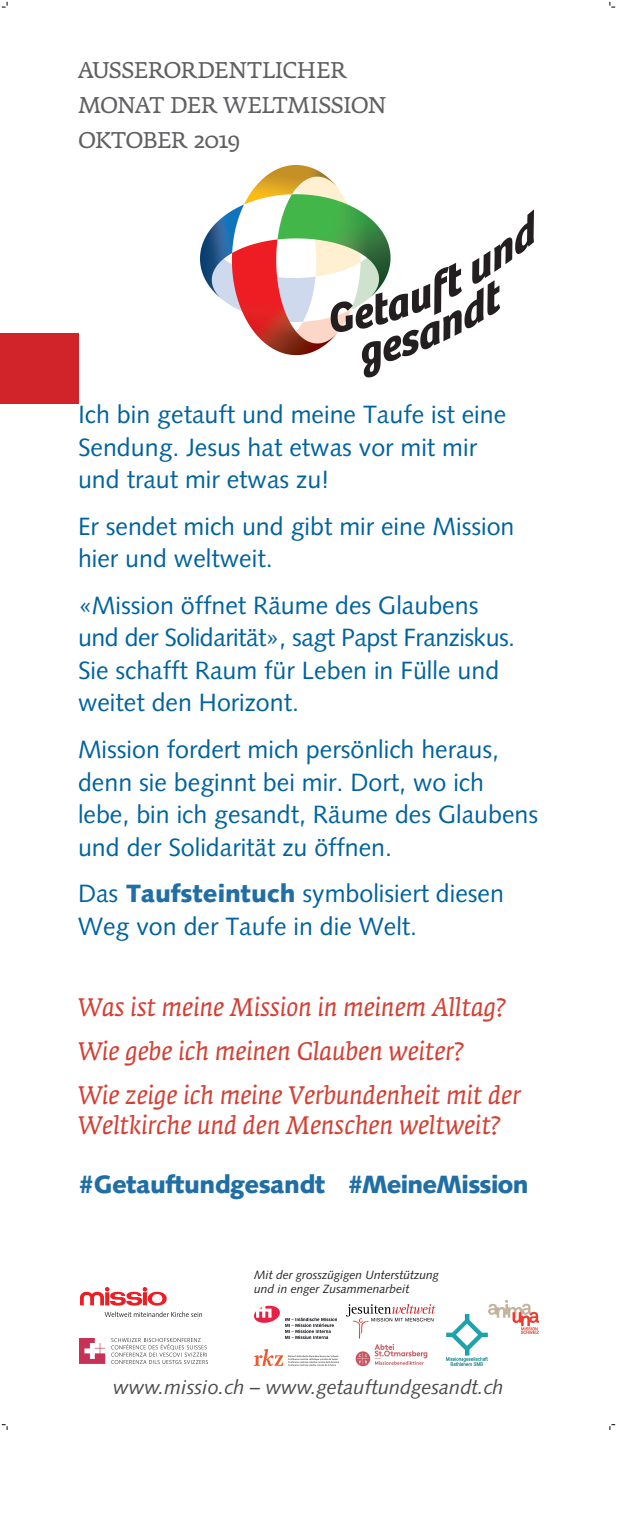
<style>
.page{position:relative;width:617px;height:1531px;background:#fff}
.page>*{position:absolute;margin:0;border:0;box-sizing:border-box;transform-origin:0 0}
.t1{font:25px/32.5px "Syntax LT Std";color:#00639e}
.t2{font:italic 25px/44.2px "Fedra Serif A Std";color:#d53f33}
.t3{font:900 25px "Syntax LT Std";letter-spacing:-.02em;color:#206ea6}
.t4{font:22.5px/35px "Fedra Serif A Std";letter-spacing:-.035em;color:#606063}
.t5{font:italic 20px "Syntax LT Std";color:#4b4c4d}
.t6{font:italic 12px/14.4px "Syntax LT Std";color:#231f20}
.s1{font-weight:900;color:#206ea6}
</style>
<div class="page">
<div style="left:0;top:333px;width:78px;height:71px;background:#d1232a"></div>
<img style="left:488px;top:1301px;width:51px;height:33px">
<img style="left:200px;top:165px;width:333px;height:213px">
<img style="left:81px;top:1287px;width:121px;height:29px">
<img style="left:254px;top:1305px;width:83px;height:33px">
<img style="left:346px;top:1305px;width:89px;height:34px">
<img style="left:446px;top:1314px;width:42px;height:52px">
<img style="left:355px;top:1344px;width:73px;height:23px">
<img style="left:254px;top:1350px;width:85px;height:15px">
<img style="left:79px;top:1338px;width:128px;height:25px">
<svg style="left:2px;top:2px;width:6px;height:6px"></svg>
<svg style="left:2px;top:1424px;width:6px;height:6px"></svg>
<svg style="left:609px;top:2px;width:6px;height:6px"></svg>
<svg style="left:609px;top:1424px;width:6px;height:6px"></svg>
<p class="t4" style="left:78px;top:54px;width:310px">AUSSERORDENTLICHER<br>MONAT DER WELTMISSION<br>OKTOBER 2019</p>
<p class="t1" style="left:78px;top:398px;width:429px">Ich bin getauft und meine Taufe ist eine<br>Sendung. Jesus hat etwas vor mit mir und traut mir etwas zu!</p>
<p class="t1" style="left:78px;top:510px;width:438px">Er sendet mich und gibt mir eine Mission hier und weltweit.</p>
<p class="t1" style="left:78px;top:589px;width:438px">«Mission öffnet Räume des Glaubens und der Solidarität», sagt Papst Franziskus.<br>Sie schafft Raum für Leben in Fülle und weitet den Horizont.</p>
<p class="t1" style="left:78px;top:733px;width:461px">Mission fordert mich persönlich heraus, denn sie beginnt bei mir. Dort, wo ich lebe, bin ich gesandt, Räume des Glaubens und der Solidarität zu öffnen.</p>
<p class="t1" style="left:78px;top:877px;width:427px">Das <span class="s1">Taufsteintuch</span> symbolisiert diesen<br>Weg von der Taufe in die Welt.</p>
<p class="t2" style="left:78px;top:985px;width:444px">Was ist meine Mission in meinem Alltag?<br>Wie gebe ich meinen Glauben weiter?<br>Wie zeige ich meine Verbundenheit mit der</p>
<p class="t2" style="left:78px;top:1103px;width:423px">Weltkirche und den Menschen weltweit?</p>
<p class="t3" style="left:78px;top:1169px;width:452px">#Getauftundgesandt #MeineMission</p>
<p class="t6" style="left:254px;top:1267px;width:186px">Mit der grosszügigen Unterstützung und in enger Zusammenarbeit</p>
<p class="t5" style="left:113px;top:1375px;width:392px">www.missio.ch – www.getauftundgesandt.ch</p>
</div>
